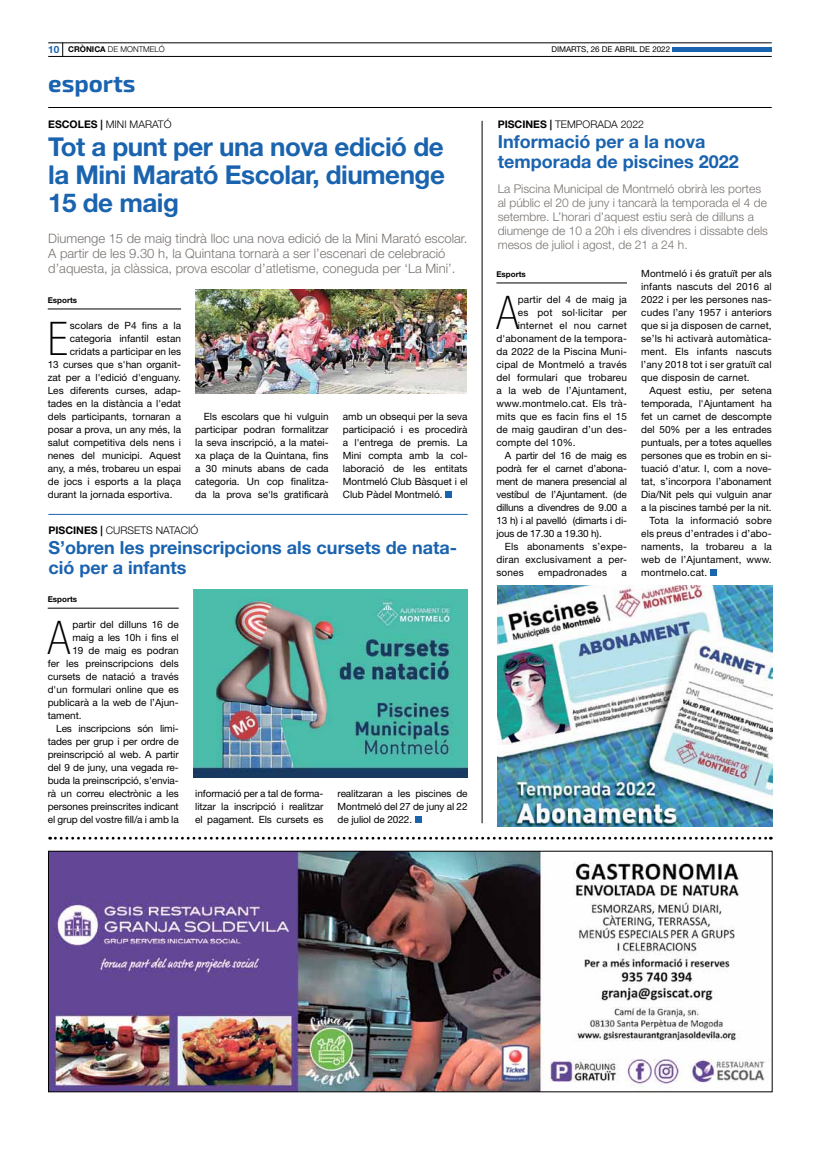
<style>
.page{position:relative;width:820px;height:1163px;background:#fff}
.page>*{position:absolute;margin:0;border:0;box-sizing:border-box;transform-origin:0 0}
.t1{font:100 condensed 46.4px "Helvetica Neue LT Std";color:#000}
.t2{font:700 26px/28px "Helvetica Neue LT Std";letter-spacing:-.02em;color:#1a63af;text-align:justify}
.t3{font:700 24px "Exo 2";color:#1a63af}
.t4{font:700 18px/20px "Helvetica Neue LT Std";color:#1a63af}
.t5{font:300 13px/15px "Helvetica Neue LT Std";color:#787370}
.t6{font:300 12px/14px "Helvetica Neue LT Std";color:#787370}
.t7{font:300 10.5px "Helvetica Neue LT Std";color:#000}
.t8{font:10px/13px "Helvetica Neue LT Std";color:#000;text-align:justify}
.t9{font:10px "Helvetica Neue LT Std";letter-spacing:-.02em;color:#000}
.t10{font:8px "Helvetica Neue LT Std";color:#000}
.t11{font:700 8px "Helvetica Neue LT Std";color:#000}
.t12{font:300 8px "Helvetica Neue LT Std";color:#000}
.s1{font-weight:700;font-size:10px;color:#1a63af}
.s2{font-weight:700}
</style>
<div class="page">
<svg style="left:50px;top:836px;width:721px;height:3px"></svg>
<img style="left:50px;top:852px;width:715px;height:237px">
<div style="left:48px;top:850px;width:724px;height:241px;border:1px solid #000"></div>
<hr style="left:672px;top:47px;width:99px;height:4px;background:#1a63af">
<svg style="left:62px;top:44px;width:1px;height:12px"></svg>
<hr style="left:48px;top:43px;width:723px;height:1px;background:#000">
<hr style="left:48px;top:56px;width:723px;height:1px;background:#000">
<hr style="left:48px;top:107px;width:723px;height:1px;background:#000">
<hr style="left:48px;top:514px;width:419px;height:1px;background:#1a63af">
<hr style="left:48px;top:308px;width:133px;height:1px;background:#000">
<img style="left:195px;top:290px;width:271px;height:104px">
<img style="left:193px;top:589px;width:274px;height:188px">
<img style="left:497px;top:585px;width:275px;height:241px">
<div style="left:445px;top:491px;width:7px;height:7px;background:#1a63af"></div>
<hr style="left:496px;top:282px;width:130px;height:1px;background:#000">
<div style="left:710px;top:569px;width:7px;height:7px;background:#1a63af"></div>
<hr style="left:481px;top:121px;width:1px;height:702px;background:#000">
<hr style="left:48px;top:607px;width:131px;height:1px;background:#000">
<div style="left:415px;top:816px;width:6px;height:7px;background:#1a63af"></div>
<p class="t12" style="left:48px;top:45px;width:118px"><span class="s1">10</span> <span class="s2">CRÒNICA</span> DE MONTMELÓ</p>
<p class="t10" style="left:551px;top:45px;width:120px">DIMARTS, 26 DE ABRIL DE 2022</p>
<h3 class="t3" style="left:48px;top:69px;width:89px">esports</h3>
<p class="t7" style="left:48px;top:118px;width:125px"><span class="s2">ESCOLES |</span> MINI MARATÓ</p>
<h2 class="t2" style="left:48px;top:132px;width:398px">Tot a punt per una nova edició de la Mini Marató Escolar, diumenge 15 de maig</h2>
<h3 class="t5" style="left:48px;top:231px;width:420px">Diumenge 15 de maig tindrà lloc una nova edició de la Mini Marató escolar.<br>A partir de les 9.30 h, la Quintana tornarà a ser l’escenari de celebració d’aquesta, ja clàssica, prova escolar d’atletisme, coneguda per ‘La Mini’.</h3>
<p class="t7" style="left:497px;top:118px;width:148px"><span class="s2">PISCINES |</span> TEMPORADA 2022</p>
<h3 class="t4" style="left:497px;top:131px;width:242px">Informació per a la nova temporada de piscines 2022</h3>
<p class="t6" style="left:497px;top:182px;width:272px">La Piscina Municipal de Montmeló obrirà les portes al públic el 20 de juny i tancarà la temporada el 4 de setembre. L’horari d’aquest estiu serà de dilluns a diumenge de 10 a 20h i els divendres i dissabte dels mesos de juliol i agost, de 21 a 24 h.</p>
<p class="t8" style="left:641px;top:267px;width:132px">Montmeló i és gratuït per als infants nascuts del 2016 al 2022 i per les persones nas&shy;cudes l’any 1957 i anteriors que si ja disposen de carnet, se’ls hi activarà automàtica&shy;ment. Els infants nascuts l’any 2018 tot i ser gratuït cal que disposin de carnet.</p>
<p class="t8" style="left:649px;top:384px;width:123px">Aquest estiu, per setena</p>
<p class="t8" style="left:641px;top:397px;width:132px">temporada, l'Ajuntament ha</p>
<p class="t8" style="left:641px;top:410px;width:132px">fet un carnet de descompte</p>
<p class="t8" style="left:641px;top:423px;width:132px">del 50% per a les entrades</p>
<p class="t8" style="left:641px;top:436px;width:132px">puntuals, per a totes aquelles</p>
<p class="t8" style="left:641px;top:449px;width:132px">persones que es trobin en si-</p>
<p class="t8" style="left:641px;top:462px;width:132px">tuació d'atur. I, com a nove-</p>
<p class="t8" style="left:641px;top:475px;width:132px">tat, s’incorpora l’abonament</p>
<p class="t8" style="left:641px;top:488px;width:132px">Dia/Nit pels qui vulguin anar</p>
<p class="t8" style="left:641px;top:501px;width:132px">a la piscines també per la nit.</p>
<p class="t8" style="left:649px;top:514px;width:123px">Tota la informació sobre</p>
<p class="t8" style="left:641px;top:527px;width:132px">els preus d’entrades i d’abo-</p>
<p class="t8" style="left:641px;top:540px;width:132px">naments, la trobareu a la</p>
<p class="t8" style="left:641px;top:553px;width:132px">web de l’Ajuntament, www.</p>
<p class="t8" style="left:641px;top:566px;width:68px">montmelo.cat.</p>
<p class="t11" style="left:496px;top:269px;width:31px">Esports</p>
<h1 class="t1" style="left:496px;top:286px;width:24px">A</h1>
<p class="t8" style="left:517px;top:293px;width:111px">partir del 4 de maig ja</p>
<p class="t11" style="left:48px;top:295px;width:31px">Esports</p>
<h1 class="t1" style="left:48px;top:312px;width:21px">E</h1>
<p class="t8" style="left:70px;top:319px;width:113px">scolars de P4 fins a la</p>
<p class="t8" style="left:517px;top:306px;width:110px">es pot sol·licitar per</p>
<p class="t8" style="left:517px;top:319px;width:110px">internet el nou carnet</p>
<p class="t8" style="left:496px;top:332px;width:132px">d'abonament de la tempora-</p>
<p class="t8" style="left:496px;top:345px;width:132px">da 2022 de la Piscina Muni-</p>
<p class="t8" style="left:496px;top:358px;width:132px">cipal de Montmeló a través</p>
<p class="t8" style="left:496px;top:371px;width:132px">del formulari que trobareu</p>
<p class="t8" style="left:496px;top:384px;width:132px">a la web de l’Ajuntament,</p>
<p class="t8" style="left:496px;top:397px;width:132px">www.montmelo.cat. Els trà-</p>
<p class="t8" style="left:496px;top:410px;width:132px">mits que es facin fins el 15</p>
<p class="t8" style="left:496px;top:423px;width:132px">de maig gaudiran d’un des-</p>
<p class="t8" style="left:496px;top:436px;width:81px">compte del 10%.</p>
<p class="t9" style="left:504px;top:449px;width:123px">A partir del 16 de maig es</p>
<p class="t9" style="left:496px;top:462px;width:132px">podrà fer el carnet d’abona-</p>
<p class="t9" style="left:496px;top:475px;width:132px">ment de manera presencial al</p>
<p class="t9" style="left:496px;top:488px;width:132px">vestíbul de l’Ajuntament. (de</p>
<p class="t9" style="left:496px;top:501px;width:132px">dilluns a divendres de 9.00 a</p>
<p class="t9" style="left:496px;top:514px;width:132px">13 h) i al pavelló (dimarts i di-</p>
<p class="t9" style="left:496px;top:527px;width:107px">jous de 17.30 a 19.30 h).</p>
<p class="t8" style="left:504px;top:540px;width:123px">Els abonaments s’expe-</p>
<p class="t8" style="left:496px;top:553px;width:132px">diran exclusivament a per-</p>
<p class="t8" style="left:496px;top:566px;width:29px">sones</p>
<p class="t8" style="left:538px;top:566px;width:70px">empadronades</p>
<p class="t8" style="left:621px;top:566px;width:7px">a</p>
<p class="t8" style="left:70px;top:332px;width:113px">categoria infantil estan</p>
<p class="t8" style="left:70px;top:345px;width:113px">cridats a participar en les</p>
<p class="t8" style="left:48px;top:358px;width:135px">13 curses que s'han organit-</p>
<p class="t8" style="left:48px;top:371px;width:135px">zat per a l'edició d'enguany.</p>
<p class="t8" style="left:48px;top:384px;width:135px">Les diferents curses, adap-</p>
<p class="t8" style="left:48px;top:397px;width:135px">tades en la distància a l'edat</p>
<p class="t8" style="left:48px;top:410px;width:135px">dels participants, tornaran a</p>
<p class="t8" style="left:48px;top:423px;width:135px">posar a prova, un any més, la</p>
<p class="t8" style="left:48px;top:436px;width:135px">salut competitiva dels nens i</p>
<p class="t8" style="left:48px;top:449px;width:135px">nenes del municipi. Aquest</p>
<p class="t8" style="left:48px;top:462px;width:135px">any, a més, trobareu un espai</p>
<p class="t8" style="left:48px;top:475px;width:135px">de jocs i esports a la plaça</p>
<p class="t8" style="left:48px;top:488px;width:126px">durant la jornada esportiva.</p>
<p class="t8" style="left:195px;top:410px;width:135px;text-indent:9px">Els escolars que hi vulguin participar podran formalitzar la seva inscripció, a la matei&shy;xa plaça de la Quintana, fins a 30 minuts abans de cada categoria. Un cop finalitza&shy;da la prova se'ls gratificarà</p>
<p class="t8" style="left:342px;top:410px;width:126px">amb un obsequi per la seva participació i es procedirà a l'entrega de premis. La Mini compta amb la col· laboració de les entitats Montmeló Club Bàsquet i el Club Pàdel Montmeló.</p>
<p class="t7" style="left:48px;top:524px;width:151px"><span class="s2">PISCINES |</span> CURSETS NATACIÓ</p>
<h3 class="t4" style="left:48px;top:537px;width:410px">S’obren les preinscripcions als cursets de nata&shy;ció per a infants</h3>
<p class="t11" style="left:48px;top:594px;width:31px">Esports</p>
<h1 class="t1" style="left:48px;top:611px;width:24px">A</h1>
<p class="t8" style="left:72px;top:618px;width:108px">partir del dilluns 16 de</p>
<p class="t8" style="left:72px;top:631px;width:108px">maig a les 10h i fins el</p>
<p class="t8" style="left:72px;top:644px;width:108px">19 de maig es podran</p>
<p class="t8" style="left:48px;top:657px;width:132px">fer les preinscripcions dels</p>
<p class="t8" style="left:48px;top:670px;width:132px">cursets de natació a través</p>
<p class="t8" style="left:48px;top:683px;width:132px">d'un formulari online que es</p>
<p class="t8" style="left:48px;top:696px;width:132px">publicarà a la web de l’Ajun-</p>
<p class="t8" style="left:48px;top:709px;width:35px">tament.</p>
<p class="t8" style="left:56px;top:722px;width:124px">Les inscripcions són limi-</p>
<p class="t8" style="left:48px;top:735px;width:132px">tades per grup i per ordre de</p>
<p class="t8" style="left:48px;top:748px;width:132px">preinscripció al web. A partir</p>
<p class="t8" style="left:48px;top:761px;width:132px">del 9 de juny, una vegada re-</p>
<p class="t8" style="left:48px;top:774px;width:132px">buda la preinscripció, s'envia-</p>
<p class="t8" style="left:48px;top:787px;width:132px">rà un correu electrònic a les</p>
<p class="t8" style="left:48px;top:800px;width:132px">persones preinscrites indicant</p>
<p class="t8" style="left:48px;top:813px;width:132px">el grup del vostre fill/a i amb la</p>
<p class="t8" style="left:195px;top:787px;width:130px">informació per a tal de forma&shy;litzar la inscripció i realitzar el pagament. Els cursets es</p>
<p class="t8" style="left:337px;top:787px;width:131px">realitzaran a les piscines de Montmeló del 27 de juny al 22 de juliol de 2022.</p>
</div>
